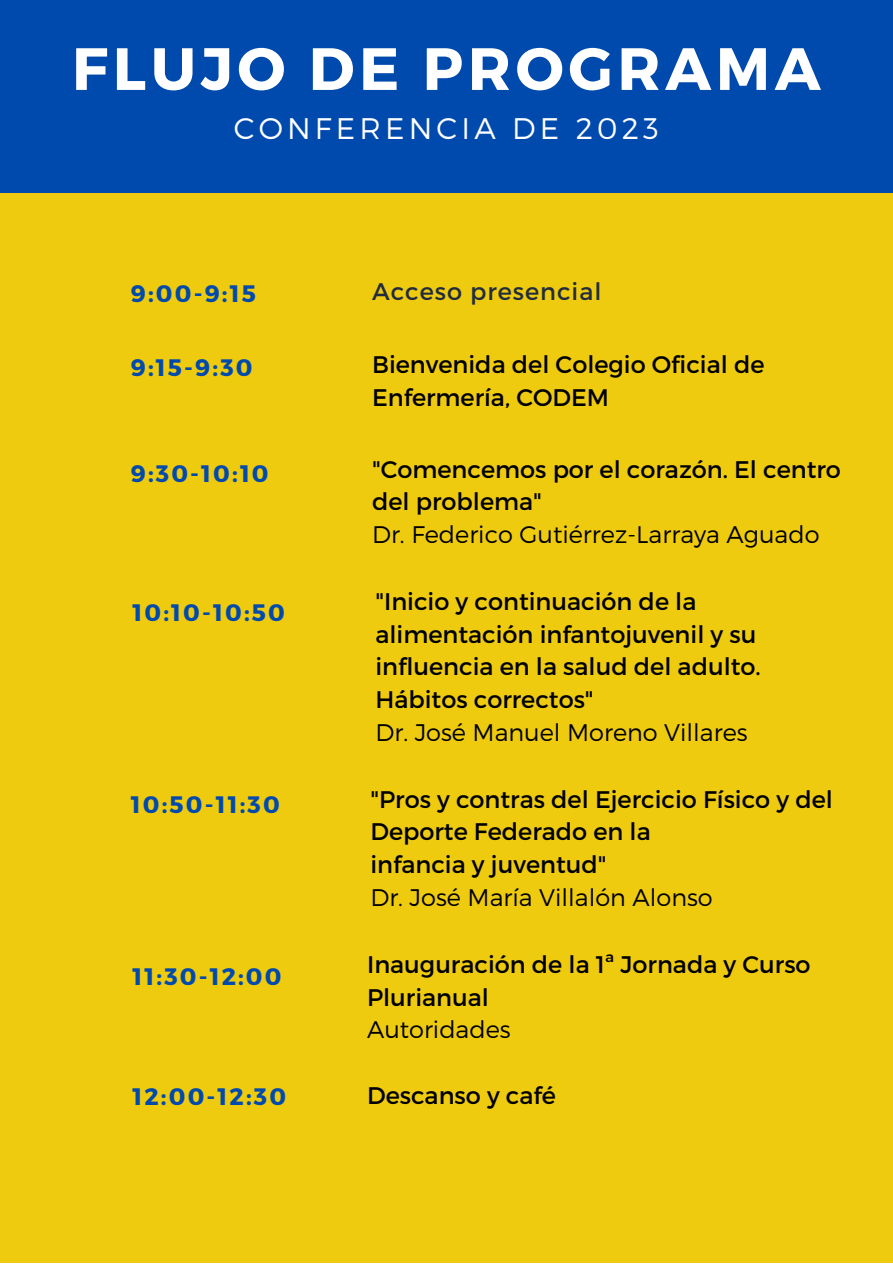
<style>
.page{position:relative;width:893px;height:1264px;background:#fff}
.page>*{position:absolute;margin:0;border:0;box-sizing:border-box;transform-origin:0 0}
.t1{font:700 59.55px "Montserrat";letter-spacing:.08em;color:#fff}
.t2{font:300 29.7px "Montserrat";letter-spacing:.14em;color:#fff}
.t3{font:24px/32.5px "Montserrat";color:#000}
.t4{font:300 24px "Montserrat";color:#000}
.t5{font:24px "Montserrat";letter-spacing:.04em;color:#222c3d}
.t6{font:700 23.85px "Montserrat";letter-spacing:.09em;color:#004aad}
</style>
<div class="page">
<div style="left:0;top:0;width:892px;height:1262px;background:#efcb0f"></div>
<div style="left:0;top:0;width:892px;height:192px;background:#004aad"></div>
<h1 class="t1" style="left:72px;top:30px;width:750px">FLUJO DE PROGRAMA</h1>
<p class="t2" style="left:234px;top:109px;width:426px">CONFERENCIA DE 2023</p>
<p class="t6" style="left:131px;top:277px;width:126px">9:00-9:15</p>
<p class="t5" style="left:372px;top:276px;width:231px">Acceso presencial</p>
<p class="t6" style="left:131px;top:351px;width:123px">9:15-9:30</p>
<p class="t3" style="left:372px;top:347px;width:394px">Bienvenida del Colegio Oficial de<br>Enfermería, CODEM</p>
<p class="t6" style="left:131px;top:458px;width:139px">9:30-10:10</p>
<p class="t3" style="left:372px;top:451px;width:470px">"Comencemos por el corazón. El centro del problema"</p>
<p class="t4" style="left:372px;top:519px;width:449px">Dr. Federico Gutiérrez-Larraya Aguado</p>
<p class="t6" style="left:133px;top:597px;width:154px">10:10-10:50</p>
<p class="t3" style="left:375px;top:584px;width:387px">"Inicio y continuación de la alimentación infantojuvenil y su influencia en la salud del adulto.<br>Hábitos correctos"</p>
<p class="t4" style="left:375px;top:716px;width:373px">Dr. José Manuel Moreno Villares</p>
<p class="t6" style="left:131px;top:788px;width:150px">10:50-11:30</p>
<p class="t3" style="left:370px;top:781px;width:464px">"Pros y contras del Ejercicio Físico y del<br>Deporte Federado en la<br>infancia y juventud"</p>
<p class="t4" style="left:370px;top:881px;width:344px">Dr. José María Villalón Alonso</p>
<p class="t6" style="left:133px;top:960px;width:150px">11:30-12:00</p>
<p class="t3" style="left:367px;top:947px;width:445px">Inauguración de la 1ª Jornada y Curso<br>Plurianual</p>
<p class="t4" style="left:367px;top:1014px;width:145px">Autoridades</p>
<p class="t6" style="left:133px;top:1080px;width:155px">12:00-12:30</p>
<p class="t3" style="left:367px;top:1078px;width:190px">Descanso y café</p>
</div>
